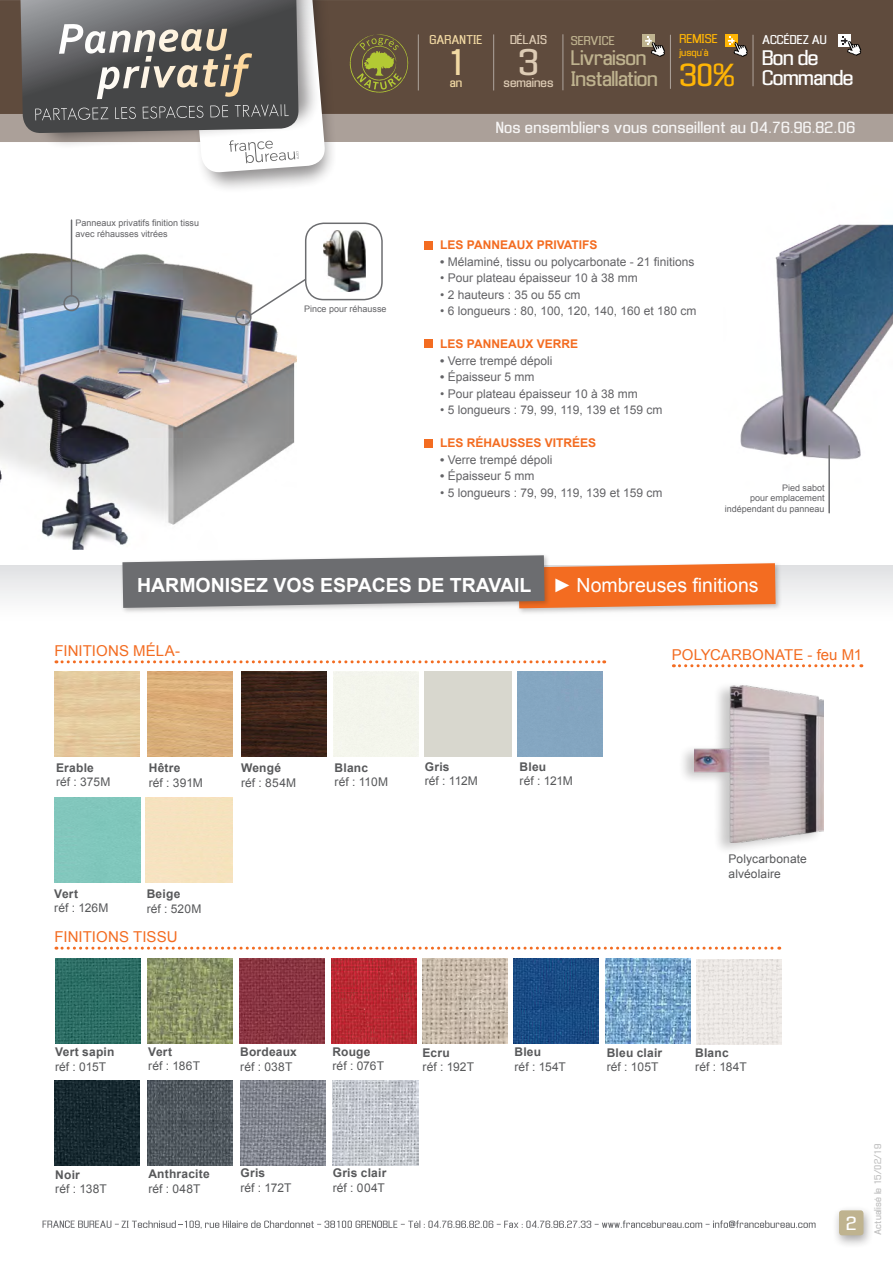
<style>
.page{position:relative;width:893px;height:1263px;background:#fff}
.page>*{position:absolute;margin:0;border:0;box-sizing:border-box;transform-origin:0 0}
.t1{font:34.5px "Enigmatic";color:#f2d9a3}
.t2{font:34.5px "Enigmatic";color:#deccb5}
.t3{font:29.7px "Enigmatic";color:#ffb505}
.t4{font:19.65px/21px "Enigmatic";letter-spacing:-.025em;color:#bfb38f}
.t5{font:19.65px/21px "Enigmatic";letter-spacing:-.025em;color:#fff}
.t6{font:700 19.5px "Arial";color:#fff}
.t7{font:17.7px "Enigmatic";color:#fff}
.t8{font:15px "Arial";letter-spacing:.005em;color:#f36c21}
.t9{font:15px "Enigmatic";letter-spacing:.02em;color:#fff}
.t10{font:12px "Arial";color:#636366}
.t11{font:12px/14.4px "Arial";letter-spacing:.01em;color:#57585a}
.t12{font:700 12px "Arial";letter-spacing:.015em;color:#57585a}
.t13{font:700 12px "Arial";color:#f36c21}
.t14{font:11.85px "Enigmatic";color:#deccb5}
.t15{font:11.85px "Enigmatic";color:#f2d9a3}
.t16{font:11.85px "Enigmatic";color:#fff}
.t17{font:11.85px "Enigmatic";color:#bfb38f}
.t18{font:11.85px "Enigmatic";color:#ffb505}
.t19{font:9.45px "Enigmatic";color:#ffb505}
.t20{font:9px/10.8px "Arial";color:#636366}
.t21{font:9px "Enigmatic";letter-spacing:.02em;color:#bfbfbf}
.s1{font-weight:700}
.s2{font-weight:400}
</style>
<div class="page">
<div style="left:0;top:0;width:893px;height:142px;background:#aba099"></div>
<div style="left:0;top:0;width:893px;height:114px;background:#5f4b3d"></div>
<div style="left:185px;top:0;width:153px;height:194px;background:#231f20;opacity:.5"></div>
<div style="left:642px;top:35px;width:12px;height:12px;background:#bfb38f"></div>
<svg style="left:645px;top:37px;width:20px;height:20px"></svg>
<div style="left:725px;top:35px;width:12px;height:12px;background:#ffb505"></div>
<svg style="left:728px;top:37px;width:20px;height:20px"></svg>
<div style="left:838px;top:35px;width:12px;height:12px;background:#fff"></div>
<svg style="left:841px;top:37px;width:20px;height:19px"></svg>
<svg style="left:350px;top:34px;width:58px;height:59px"></svg>
<hr style="left:563px;top:34px;width:1px;height:56px;background:#fff">
<hr style="left:493px;top:34px;width:1px;height:56px;background:#fff">
<hr style="left:418px;top:34px;width:1px;height:56px;background:#fff">
<hr style="left:670px;top:35px;width:1px;height:54px;background:#fff">
<hr style="left:753px;top:35px;width:1px;height:51px;background:#fff">
<div style="left:831px;top:1204px;width:43px;height:44px;background:#231f20;opacity:.4"></div>
<div style="left:839px;top:1210px;width:24px;height:25px;background:#bfb38f;border-radius:3px"></div>
<svg style="left:43px;top:1220px;width:773px;height:9px"></svg>
<svg style="left:20px;top:0;width:306px;height:173px"></svg>
<img style="left:0;top:253px;width:296px;height:296px">
<div style="left:0;top:566px;width:893px;height:72px;background:linear-gradient(to bottom,#e3e4e6,#fff)"></div>
<div style="left:677px;top:680px;width:147px;height:175px;background:#231f20;opacity:.25"></div>
<img style="left:695px;top:685px;width:128px;height:157px">
<svg style="left:673px;top:664px;width:189px;height:3px"></svg>
<div style="left:516px;top:561px;width:266px;height:54px;background:#231f20;opacity:.25"></div>
<div style="left:120px;top:553px;width:431px;height:61px;background:#231f20;opacity:.25"></div>
<svg style="left:122px;top:555px;width:654px;height:53px;background:#a7826f"></svg>
<img style="left:740px;top:224px;width:153px;height:236px">
<img style="left:323px;top:230px;width:43px;height:61px">
<div style="left:305px;top:223px;width:78px;height:77px;border:2px solid #6c6d70;border-radius:18px"></div>
<div style="left:235px;top:309px;width:16px;height:17px;border:2px solid #6c6d70;border-radius:50%"></div>
<svg style="left:248px;top:277px;width:59px;height:40px"></svg>
<hr style="left:71px;top:220px;width:1px;height:76px;background:#6c6d70">
<div style="left:63px;top:295px;width:17px;height:16px;border:2px solid #6c6d70;border-radius:50%"></div>
<div style="left:424px;top:241px;width:9px;height:8px;background:#f36c21"></div>
<div style="left:424px;top:340px;width:9px;height:8px;background:#f36c21"></div>
<div style="left:424px;top:439px;width:9px;height:8px;background:#f36c21"></div>
<hr style="left:828px;top:446px;width:2px;height:67px;background:#6c6d70">
<svg style="left:56px;top:660px;width:549px;height:3px"></svg>
<svg style="left:56px;top:947px;width:724px;height:3px"></svg>
<img style="left:55px;top:959px;width:85px;height:85px">
<img style="left:148px;top:959px;width:85px;height:85px">
<img style="left:239px;top:959px;width:85px;height:85px">
<img style="left:331px;top:959px;width:85px;height:85px">
<img style="left:422px;top:959px;width:85px;height:85px">
<img style="left:514px;top:959px;width:85px;height:85px">
<img style="left:605px;top:959px;width:85px;height:85px">
<img style="left:696px;top:959px;width:85px;height:85px">
<img style="left:54px;top:1080px;width:85px;height:85px">
<img style="left:333px;top:1080px;width:85px;height:85px">
<img style="left:241px;top:1080px;width:85px;height:85px">
<img style="left:148px;top:1080px;width:85px;height:85px">
<img style="left:148px;top:671px;width:85px;height:85px">
<img style="left:241px;top:671px;width:85px;height:85px">
<p class="t20" style="left:76px;top:218px;width:125px">Panneaux privatifs finition tissu avec réhausses vitrées</p>
<p class="t20" style="left:304px;top:304px;width:84px">Pince pour réhausse</p>
<p class="t15" style="left:430px;top:33px;width:54px">GARANTIE</p>
<h1 class="t1" style="left:446px;top:42px;width:22px">1</h1>
<p class="t15" style="left:450px;top:75px;width:14px">an</p>
<p class="t14" style="left:510px;top:33px;width:38px">DÉLAIS</p>
<h1 class="t2" style="left:518px;top:43px;width:22px">3</h1>
<p class="t14" style="left:504px;top:76px;width:51px">semaines</p>
<p class="t17" style="left:571px;top:33px;width:45px">SERVICE</p>
<h3 class="t4" style="left:571px;top:48px;width:88px">Livraison<br>Installation</h3>
<p class="t18" style="left:679px;top:32px;width:40px">REMISE</p>
<p class="t19" style="left:679px;top:47px;width:30px">jusqu’à</p>
<h2 class="t3" style="left:679px;top:58px;width:57px">30%</h2>
<p class="t16" style="left:762px;top:32px;width:66px">ACCÉDEZ AU</p>
<h3 class="t5" style="left:762px;top:47px;width:93px">Bon de<br>Commande</h3>
<p class="t9" style="left:496px;top:119px;width:361px">Nos ensembliers vous conseillent au 04.76.96.82.06</p>
<p class="t13" style="left:440px;top:237px;width:159px">LES PANNEAUX PRIVATIFS</p>
<p class="t10" style="left:440px;top:254px;width:256px"><span class="s1">•</span> Mélaminé, tissu ou polycarbonate - 21 finitions</p>
<p class="t10" style="left:440px;top:270px;width:199px">• Pour plateau épaisseur 10 à 38 mm</p>
<p class="t10" style="left:440px;top:287px;width:142px">• 2 hauteurs : 35 ou 55 cm</p>
<p class="t10" style="left:440px;top:303px;width:258px">• 6 longueurs : 80, 100, 120, 140, 160 et 180 cm</p>
<p class="t13" style="left:440px;top:336px;width:139px">LES PANNEAUX VERRE</p>
<p class="t10" style="left:440px;top:353px;width:114px"><span class="s1">•</span> Verre trempé dépoli</p>
<p class="t10" style="left:440px;top:369px;width:96px"><span class="s1">•</span> Épaisseur 5 mm</p>
<p class="t10" style="left:440px;top:386px;width:199px">• Pour plateau épaisseur 10 à 38 mm</p>
<p class="t10" style="left:440px;top:402px;width:224px">• 5 longueurs : 79, 99, 119, 139 et 159 cm</p>
<p class="t13" style="left:440px;top:435px;width:158px">LES RÉHAUSSES VITRÉES</p>
<p class="t10" style="left:440px;top:452px;width:114px"><span class="s1">•</span> Verre trempé dépoli</p>
<p class="t10" style="left:440px;top:468px;width:96px"><span class="s1">•</span> Épaisseur 5 mm</p>
<p class="t10" style="left:440px;top:485px;width:224px">• 5 longueurs : 79, 99, 119, 139 et 159 cm</p>
<p class="t20" style="left:725px;top:482px;width:101px;text-align:right">Pied sabot<br>pour emplacement indépendant du panneau</p>
<h3 class="t6" style="left:137px;top:572px;width:623px">HARMONISEZ VOS ESPACES DE TRAVAIL <span class="s2">► Nombreuses finitions</span></h3>
<p class="t8" style="left:54px;top:641px;width:127px">FINITIONS MÉLA-</p>
<p class="t12" style="left:56px;top:759px;width:39px">Erable</p>
<p class="t11" style="left:56px;top:775px;width:56px">réf : 375M</p>
<p class="t12" style="left:149px;top:760px;width:33px">Hêtre</p>
<p class="t11" style="left:149px;top:775px;width:56px">réf : 391M</p>
<p class="t12" style="left:241px;top:760px;width:42px">Wengé</p>
<p class="t11" style="left:241px;top:775px;width:57px">réf : 854M</p>
<p class="t12" style="left:335px;top:760px;width:35px">Blanc</p>
<p class="t11" style="left:335px;top:775px;width:55px">réf : 110M</p>
<p class="t12" style="left:425px;top:759px;width:26px">Gris</p>
<p class="t11" style="left:425px;top:774px;width:55px">réf : 112M</p>
<p class="t12" style="left:54px;top:886px;width:25px">Vert</p>
<p class="t11" style="left:54px;top:901px;width:56px">réf : 126M</p>
<p class="t12" style="left:147px;top:886px;width:35px">Beige</p>
<p class="t11" style="left:147px;top:901px;width:56px">réf : 520M</p>
<p class="t8" style="left:54px;top:927px;width:125px">FINITIONS TISSU</p>
<p class="t12" style="left:520px;top:759px;width:28px">Bleu</p>
<p class="t11" style="left:520px;top:774px;width:55px">réf : 121M</p>
<p class="t8" style="left:672px;top:645px;width:192px">POLYCARBONATE - feu M1</p>
<p class="t11" style="left:729px;top:852px;width:80px">Polycarbonate alvéolaire</p>
<p class="t12" style="left:55px;top:1044px;width:61px">Vert sapin</p>
<p class="t11" style="left:55px;top:1059px;width:53px">réf : 015T</p>
<p class="t12" style="left:148px;top:1044px;width:25px">Vert</p>
<p class="t11" style="left:148px;top:1059px;width:53px">réf : 186T</p>
<p class="t12" style="left:240px;top:1044px;width:58px">Bordeaux</p>
<p class="t11" style="left:240px;top:1059px;width:54px">réf : 038T</p>
<p class="t12" style="left:333px;top:1044px;width:40px">Rouge</p>
<p class="t11" style="left:333px;top:1059px;width:53px">réf : 076T</p>
<p class="t12" style="left:423px;top:1044px;width:29px">Ecru</p>
<p class="t11" style="left:423px;top:1060px;width:53px">réf : 192T</p>
<p class="t12" style="left:55px;top:1166px;width:26px">Noir</p>
<p class="t11" style="left:55px;top:1181px;width:53px">réf : 138T</p>
<p class="t12" style="left:148px;top:1166px;width:63px">Anthracite</p>
<p class="t11" style="left:148px;top:1181px;width:54px">réf : 048T</p>
<p class="t12" style="left:240px;top:1165px;width:26px">Gris</p>
<p class="t11" style="left:240px;top:1180px;width:53px">réf : 172T</p>
<p class="t12" style="left:333px;top:1165px;width:55px">Gris clair</p>
<p class="t11" style="left:333px;top:1180px;width:54px">réf : 004T</p>
<p class="t12" style="left:514px;top:1044px;width:28px">Bleu</p>
<p class="t11" style="left:514px;top:1059px;width:53px">réf : 154T</p>
<p class="t12" style="left:607px;top:1045px;width:57px">Bleu clair</p>
<p class="t11" style="left:607px;top:1060px;width:53px">réf : 105T</p>
<p class="t12" style="left:695px;top:1044px;width:35px">Blanc</p>
<p class="t11" style="left:695px;top:1060px;width:53px">réf : 184T</p>
<h3 class="t7" style="left:846px;top:1213px;width:12px">2</h3>
<p class="t21" style="left:873px;top:1235px;width:93px;rotate:-90deg">Actualisé le 15/02/19</p>
</div>
